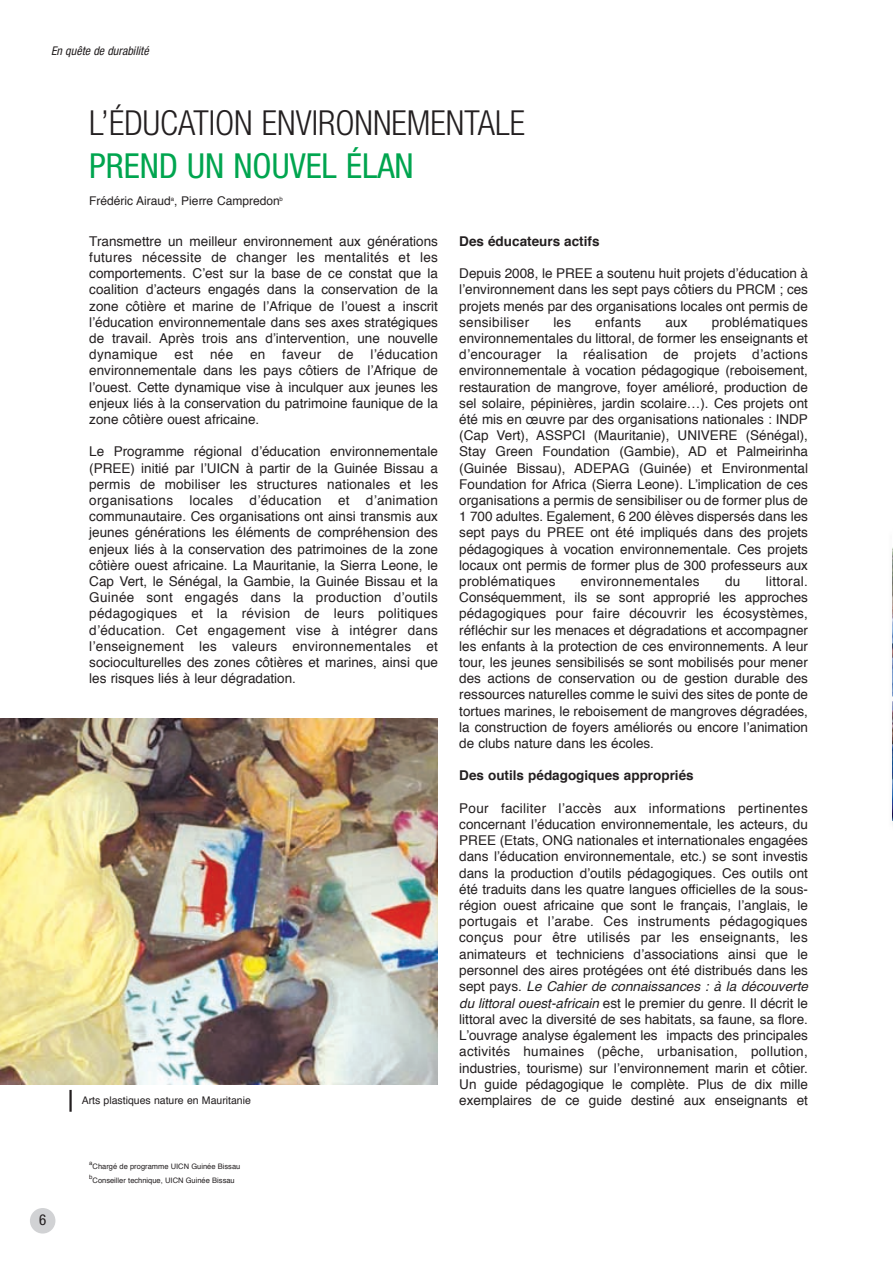
<style>
.page{position:relative;width:893px;height:1263px;background:#fff}
.page>*{position:absolute;margin:0;border:0;box-sizing:border-box;transform-origin:0 0}
.t1{font:300 condensed 34.5px "Helvetica Neue";color:#231f20}
.t2{font:condensed 34.5px "Helvetica Neue";color:#00a54f}
.t3{font:condensed 15px "Helvetica Neue";color:#231f20}
.t4{font:13.5px/16.2px "Helvetica";color:#231f20;text-align:justify}
.t5{font:700 13.5px "Helvetica";color:#231f20}
.t6{font:13.5px "Helvetica";letter-spacing:.02em;color:#231f20}
.t7{font:12px "Helvetica";color:#231f20}
.t8{font:italic condensed 12px "Helvetica Neue";color:#231f20}
.t9{font:10.5px "Helvetica";color:#231f20}
.t10{font:7.5px "Helvetica";color:#231f20}
.t11{font:6px "Helvetica";color:#231f20}
.s1{font-style:italic}
</style>
<div class="page">
<div style="left:30px;top:1208px;width:25px;height:25px;background:#d1d2d4;border-radius:50%"></div>
<img style="left:0;top:719px;width:438px;height:365px">
<hr style="left:69px;top:1090px;width:3px;height:22px;background:#231f20">
<img style="left:892px;top:547px;width:1px;height:274px">
<p class="t8" style="left:51px;top:46px;width:99px">En quête de durabilité</p>
<h1 class="t1" style="left:89px;top:110px;width:437px">L’ÉDUCATION ENVIRONNEMENTALE</h1>
<h1 class="t2" style="left:89px;top:154px;width:326px">PREND UN NOUVEL ÉLAN</h1>
<p class="t7" style="left:89px;top:196px;width:195px">Frédéric Airaud<sup>a</sup>, Pierre Campredon<sup>b</sup></p>
<p class="t3" style="left:39px;top:1214px;width:9px">6</p>
<p class="t4" style="left:89px;top:234px;width:350px">Transmettre un meilleur environnement aux générations futures nécessite de changer les mentalités et les comportements. C’est sur la base de ce constat que la coalition d’acteurs engagés dans la conservation de la zone côtière et marine de l’Afrique de l’ouest a inscrit l’éducation environnementale dans ses axes stratégiques de travail. Après trois ans d’intervention, une nouvelle dynamique</p>
<p class="t4" style="left:89px;top:347px;width:350px;text-indent:281px">l’éducation environnementale dans les pays côtiers de l’Afrique de l’ouest. Cette dynamique vise à inculquer aux jeunes les enjeux liés à la conservation du patrimoine faunique de la zone côtière ouest africaine.</p>
<p class="t4" style="left:89px;top:445px;width:350px">Le Programme régional d’éducation environnementale (PREE) initié par l’UICN à partir de la Guinée Bissau a permis de mobiliser les structures nationales et les organisations locales d’éducation et d’animation communautaire. Ces organisations ont ainsi transmis aux jeunes générations les éléments de compréhension des enjeux liés à la conservation des patrimoines de la zone côtière ouest africaine. La Mauritanie, la Sierra Leone, le Cap Vert, le Sénégal, la Gambie, la Guinée Bissau et la Guinée sont engagés dans la production d’outils pédagogiques et la révision de leurs politiques d’éducation. Cet engagement vise à intégrer dans l’enseignement les valeurs environnementales et socioculturelles des zones côtières et marines, ainsi que les risques liés à leur dégradation.</p>
<p class="t4" style="left:175px;top:347px;width:20px">est</p>
<p class="t4" style="left:210px;top:347px;width:25px">née</p>
<p class="t4" style="left:250px;top:347px;width:17px">en</p>
<p class="t4" style="left:282px;top:347px;width:41px">faveur</p>
<p class="t4" style="left:338px;top:347px;width:17px">de</p>
<p class="t9" style="left:82px;top:1096px;width:171px">Arts plastiques nature en Mauritanie</p>
<p class="t11" style="left:89px;top:1160px;width:5px">a</p>
<p class="t10" style="left:93px;top:1163px;width:149px">Chargé de programme UICN Guinée Bissau</p>
<p class="t11" style="left:89px;top:1174px;width:5px">b</p>
<p class="t10" style="left:93px;top:1177px;width:144px">Conseiller technique, UICN Guinée Bissau</p>
<p class="t5" style="left:459px;top:235px;width:142px">Des éducateurs actifs</p>
<p class="t4" style="left:459px;top:266px;width:350px">Depuis 2008, le PREE a soutenu huit projets d’éducation à l’environnement dans les sept pays côtiers du PRCM ; ces projets menés par des organisations locales ont permis de sensibiliser</p>
<p class="t4" style="left:459px;top:315px;width:350px;text-indent:252px">problématiques environnementales du littoral, de former les enseignants et d’encourager la réalisation de projets d’actions environnementale à vocation pédagogique (reboisement, restauration de mangrove, foyer amélioré, production de sel solaire, pépinières, jardin scolaire…). Ces projets ont été mis en œuvre par des organisations nationales : INDP (Cap Vert), ASSPCI (Mauritanie), UNIVERE (Sénégal), Stay Green Foundation (Gambie), AD et Palmeirinha (Guinée Bissau), ADEPAG (Guinée) et Environmental Foundation for Africa (Sierra Leone). L’implication de ces organisations a permis de sensibiliser ou de former plus de 1 700 adultes. Egalement, 6 200 élèves dispersés dans les sept pays du PREE ont été impliqués dans des projets pédagogiques à vocation environnementale. Ces projets locaux ont permis de former plus de 300 professeurs aux problématiques</p>
<p class="t4" style="left:553px;top:315px;width:19px">les</p>
<p class="t6" style="left:595px;top:316px;width:48px">enfants</p>
<p class="t4" style="left:665px;top:315px;width:24px">aux</p>
<p class="t6" style="left:581px;top:576px;width:120px">environnementales</p>
<p class="t4" style="left:725px;top:574px;width:17px">du</p>
<p class="t4" style="left:459px;top:574px;width:350px;text-indent:306px">littoral.<br>Conséquemment, ils se sont approprié les approches pédagogiques pour faire découvrir les écosystèmes, réfléchir sur les menaces et dégradations et accompagner les enfants à la protection de ces environnements. A leur tour, les jeunes sensibilisés se sont mobilisés pour mener des actions de conservation ou de gestion durable des ressources naturelles comme le suivi des sites de ponte de tortues marines, le reboisement de mangroves dégradées, la construction de foyers améliorés ou encore l’animation de clubs nature dans les écoles.</p>
<p class="t5" style="left:459px;top:770px;width:236px">Des outils pédagogiques appropriés</p>
<p class="t4" style="left:459px;top:801px;width:350px">Pour faciliter l’accès aux informations pertinentes concernant l’éducation environnementale, les acteurs, du PREE (Etats, ONG nationales et internationales engagées dans l’éducation environnementale, etc.) se sont investis dans la production d’outils pédagogiques. Ces outils ont été traduits dans les quatre langues officielles de la sous&shy;région ouest africaine que sont le français, l’anglais, le portugais et l’arabe. Ces instruments pédagogiques conçus pour être utilisés par les enseignants, les animateurs et techniciens d’associations ainsi que le personnel des aires protégées ont été distribués dans les sept pays. <span class="s1">Le Cahier de connaissances : à la découverte du littoral ouest-africain</span> est le premier du genre. Il décrit le littoral avec la diversité de ses habitats, sa faune, sa flore.<br>L’ouvrage analyse également les impacts des principales activités humaines (pêche, urbanisation, pollution, industries, tourisme) sur l’environnement marin et côtier.<br>Un guide pédagogique le complète. Plus de dix mille exemplaires de ce guide destiné aux enseignants et</p>
</div>
